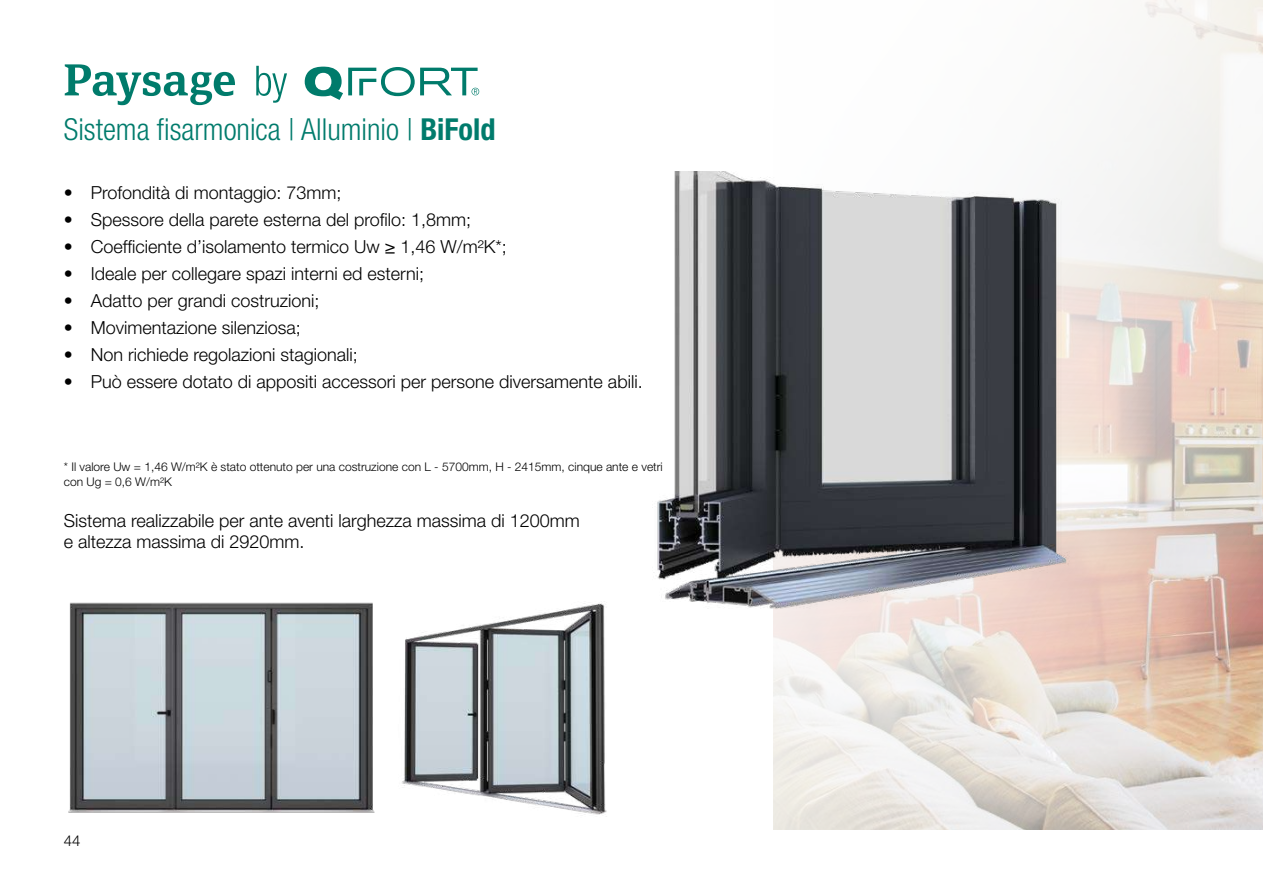
<style>
.page{position:relative;width:1263px;height:893px;background:#fff}
.page>*{position:absolute;margin:0;border:0;box-sizing:border-box;transform-origin:0 0}
.t1{font:300 condensed 30.3px "Helvetica Neue LT Pro";color:#007b6c}
.t2{font:300 18px/21.6px "Helvetica Neue LT Pro";color:#000}
.t3{font:300 15px "Helvetica Neue LT Pro";color:#000}
.t4{font:300 12px/15px "Helvetica Neue LT Pro";color:#000}
.s1{font-weight:700}
</style>
<div class="page">
<img style="left:774px;top:0;width:489px;height:829px">
<svg style="left:305px;top:67px;width:174px;height:33px"></svg>
<svg style="left:65px;top:64px;width:170px;height:41px"></svg>
<svg style="left:256px;top:66px;width:31px;height:37px"></svg>
<img style="left:652px;top:171px;width:430px;height:465px">
<img style="left:402px;top:594px;width:262px;height:221px">
<img style="left:68px;top:602px;width:307px;height:211px">
<h1 class="t1" style="left:64px;top:112px;width:433px">Sistema fisarmonica | Alluminio | <span class="s1">BiFold</span></h1>
<p class="t2" style="left:64px;top:181px;width:279px">• Profondità di montaggio: 73mm;</p>
<p class="t2" style="left:64px;top:208px;width:409px">• Spessore della parete esterna del profilo: 1,8mm;</p>
<p class="t2" style="left:64px;top:235px;width:445px">• Coefficiente d’isolamento termico Uw ≥ 1,46 W/m²K*;</p>
<p class="t2" style="left:64px;top:262px;width:362px">• Ideale per collegare spazi interni ed esterni;</p>
<p class="t2" style="left:64px;top:289px;width:257px">• Adatto per grandi costruzioni;</p>
<p class="t2" style="left:64px;top:316px;width:239px">• Movimentazione silenziosa;</p>
<p class="t2" style="left:64px;top:343px;width:296px">• Non richiede regolazioni stagionali;</p>
<p class="t2" style="left:64px;top:370px;width:580px">• Può essere dotato di appositi accessori per persone diversamente abili.</p>
<p class="t4" style="left:64px;top:459px;width:600px">* Il valore Uw = 1,46 W/m²K è stato ottenuto per una costruzione con L - 5700mm, H - 2415mm, cinque ante e vetri con Ug = 0,6 W/m²K</p>
<p class="t2" style="left:64px;top:509px;width:518px">Sistema realizzabile per ante aventi larghezza massima di 1200mm e altezza massima di 2920mm.</p>
<p class="t3" style="left:64px;top:831px;width:18px">44</p>
</div>
